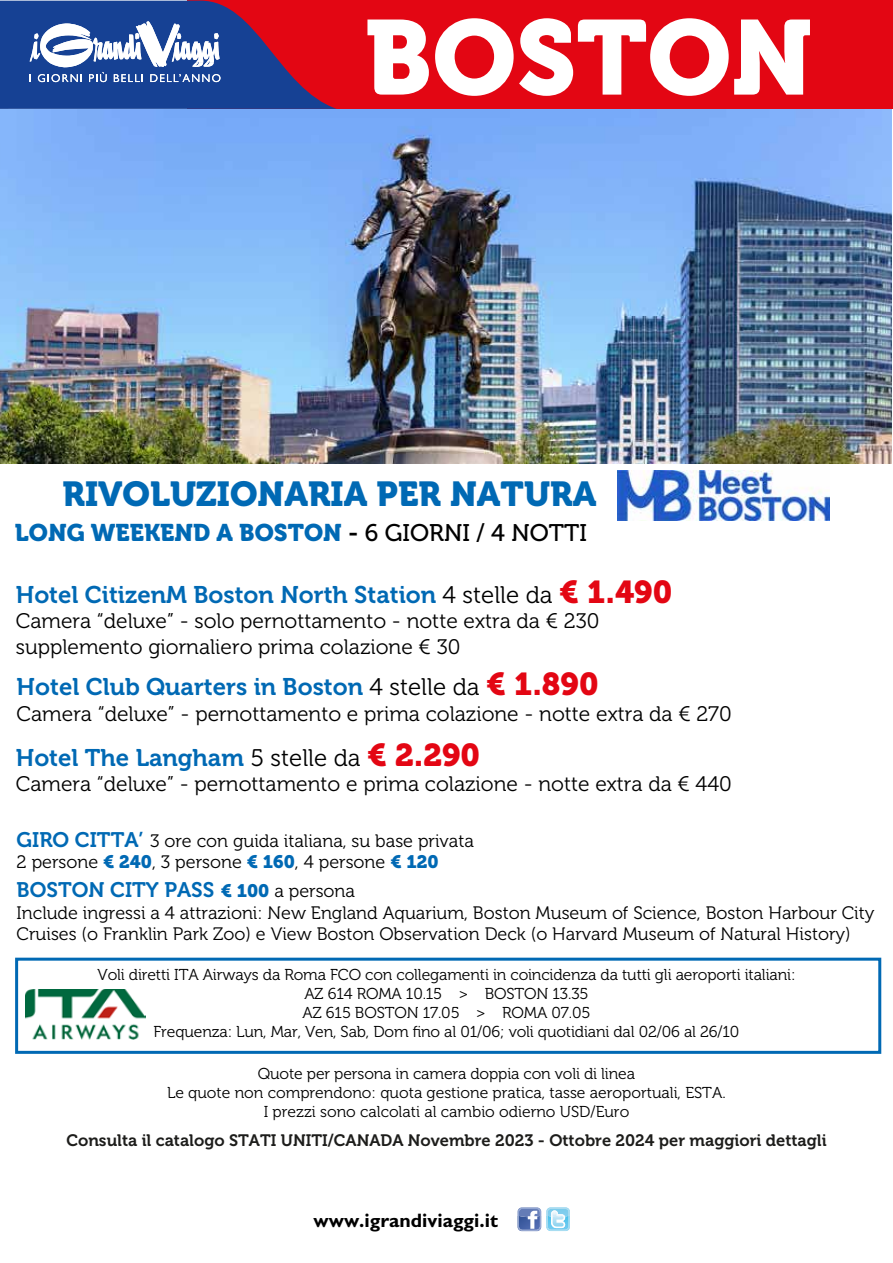
<style>
.page{position:relative;width:893px;height:1263px;background:#fff}
.page>*{position:absolute;margin:0;border:0;box-sizing:border-box;transform-origin:0 0}
.t1{font:105px "Museo 900";color:#fff}
.t2{font:34.5px "Museo 900";color:#0069b4}
.t3{font:24px "Museo 700";color:#0069b4}
.t4{font:24px "Museo 900";color:#0069b4}
.t5{font:21px/25.2px "Museo 300";color:#000}
.t6{font:21px "Museo 700";color:#0069b4}
.t7{font:700 19.5px "Gill Sans Std";color:#000}
.t8{font:18px/21.6px "Museo 300";color:#000}
.t9{font:16.5px "Museo 700";color:#1d1d1b}
.t10{font:15.75px/18.9px "Museo 300";letter-spacing:-.01em;color:#000;text-align:center}
.s1{font-family:"Museo 700";color:#000}
.s2{font-family:"Museo 500";color:#000}
.s3{font-family:"Museo 300";color:#000}
.s4{font-family:"Museo 900";font-size:31.5px;color:#e30613}
.s5{font-family:"Museo 700";font-size:21px;color:#0069b4}
.s6{font-family:"Museo 900";color:#0069b4}
.s7{font-family:"Museo 900";font-size:18px}
.s8{font-family:"Museo 300";font-size:18px;color:#000}
</style>
<div class="page">
<img style="left:0;top:109px;width:891px;height:355px">
<div style="left:187px;top:0;width:706px;height:109px;background:#e30613"></div>
<svg style="left:518px;top:1207px;width:52px;height:24px"></svg>
<svg style="left:0;top:1px;width:337px;height:108px"></svg>
<img style="left:618px;top:470px;width:211px;height:51px">
<img style="left:25px;top:989px;width:121px;height:51px">
<div style="left:15px;top:958px;width:866px;height:96px;border:3px solid #0069b4"></div>
<h1 class="t1" style="left:364px;top:-2px;width:450px">BOSTON</h1>
<h2 class="t2" style="left:62px;top:474px;width:535px">RIVOLUZIONARIA PER NATURA</h2>
<h3 class="t4" style="left:15px;top:519px;width:574px">LONG WEEKEND A BOSTON <span class="s1">-</span> <span class="s2">6 GIORNI / 4 NOTTI</span></h3>
<h3 class="t3" style="left:16px;top:581px;width:658px">Hotel CitizenM Boston North Station <span class="s3">4 stelle da</span> <span class="s4">€ 1.490</span></h3>
<h3 class="t5" style="left:16px;top:609px;width:585px">Camera “deluxe” - solo pernottamento - notte extra da € 230 supplemento giornaliero prima colazione € 30</h3>
<h3 class="t3" style="left:17px;top:674px;width:583px">Hotel Club Quarters in Boston <span class="s3">4 stelle da</span> <span class="s4">€ 1.890</span></h3>
<h3 class="t5" style="left:17px;top:701px;width:717px">Camera “deluxe” - pernottamento e prima colazione - notte extra da € 270</h3>
<h3 class="t3" style="left:16px;top:744px;width:466px">Hotel The Langham <span class="s3">5 stelle da</span> <span class="s4">€ 2.290</span></h3>
<h3 class="t5" style="left:16px;top:772px;width:718px">Camera “deluxe” - pernottamento e prima colazione - notte extra da € 440</h3>
<p class="t8" style="left:17px;top:830px;width:459px"><span class="s5">GIRO CITTA’</span> 3 ore con guida italiana, su base privata<br>2 persone <span class="s6">€ 240</span>, 3 persone <span class="s6">€ 160</span>, 4 persone <span class="s6">€ 120</span></p>
<h3 class="t6" style="left:17px;top:878px;width:340px">BOSTON CITY PASS <span class="s7">€ 100</span> <span class="s8">a persona</span></h3>
<p class="t8" style="left:17px;top:902px;width:859px">Include ingressi a 4 attrazioni: New England Aquarium, Boston Museum of Science, Boston Harbour City<br>Cruises (o Franklin Park Zoo) e View Boston Observation Deck (o Harvard Museum of Natural History)</p>
<p class="t10" style="left:98px;top:966px;width:699px">Voli diretti ITA Airways da Roma FCO con collegamenti in coincidenza da tutti gli aeroporti italiani:<br>AZ 614 ROMA 10.15 &gt; BOSTON 13.35<br>AZ 615 BOSTON 17.05 &gt; ROMA 07.05<br>Frequenza: Lun, Mar, Ven, Sab, Dom fino al 01/06; voli quotidiani dal 02/06 al 26/10</p>
<p class="t10" style="left:167px;top:1065px;width:560px">Quote per persona in camera doppia con voli di linea<br>Le quote non comprendono: quota gestione pratica, tasse aeroportuali, ESTA.<br>I prezzi sono calcolati al cambio odierno USD/Euro</p>
<p class="t9" style="left:66px;top:1131px;width:762px">Consulta il catalogo STATI UNITI/CANADA Novembre 2023 - Ottobre 2024 per maggiori dettagli</p>
<p class="t7" style="left:313px;top:1208px;width:186px">www.igrandiviaggi.it</p>
</div>
